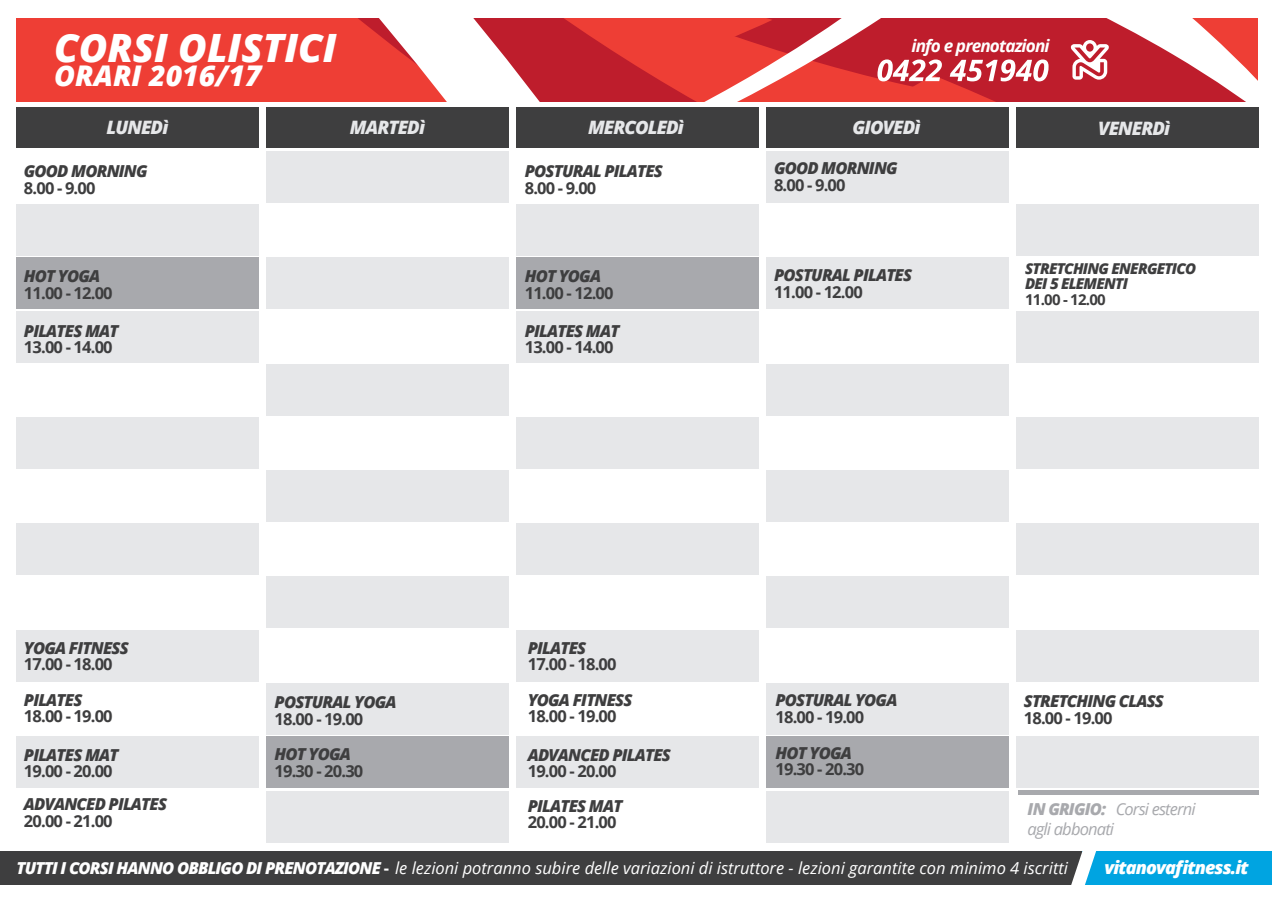
<style>
.page{position:relative;width:1272px;height:902px;background:#fff}
.page>*{position:absolute;margin:0;border:0;box-sizing:border-box;transform-origin:0 0}
.t1{font:italic 800 39px "Open Sans";color:#fff}
.t2{font:italic 800 28.5px "Open Sans";color:#fff}
.t3{font:italic 800 18.45px "Open Sans";letter-spacing:-.05em;color:#e6e7e9}
.t4{font:italic 800 18px "Open Sans";letter-spacing:-.05em;color:#fff}
.t5{font:italic 700 17.1px "Open Sans";letter-spacing:-.05em;color:#fff}
.t6{font:italic 800 16.5px "Open Sans";letter-spacing:-.05em;color:#3e3e3f}
.t7{font:700 16.5px "Open Sans";letter-spacing:-.05em;color:#3e3e3f}
.t8{font:italic 16.5px "Open Sans";color:#fff}
.t9{font:italic 16.5px/19.8px "Open Sans";letter-spacing:-.05em;color:#a8a9ad}
.t10{font:italic 800 15px/15px "Open Sans";letter-spacing:-.05em;color:#3e3e3f}
.t11{font:700 15px "Open Sans";letter-spacing:-.05em;color:#3e3e3f}
.s1{font-weight:800}
.s2{font-weight:700;font-style:normal}
</style>
<div class="page">
<div style="left:1017px;top:789px;width:241px;height:5px;background:#a8a9ad"></div>
<div style="left:16px;top:258px;width:242px;height:51px;background:#a8a9ad"></div>
<div style="left:266px;top:736px;width:242px;height:51px;background:#a8a9ad"></div>
<div style="left:766px;top:736px;width:242px;height:51px;background:#a8a9ad"></div>
<div style="left:0;top:851px;width:1082px;height:33px;background:#3e3e3f"></div>
<div style="left:1082px;top:851px;width:189px;height:33px;background:#00a4e1"></div>
<div style="left:16px;top:205px;width:242px;height:51px;background:#e6e7e9"></div>
<div style="left:16px;top:311px;width:242px;height:51px;background:#e6e7e9"></div>
<div style="left:16px;top:417px;width:242px;height:51px;background:#e6e7e9"></div>
<div style="left:16px;top:523px;width:242px;height:51px;background:#e6e7e9"></div>
<div style="left:16px;top:630px;width:242px;height:51px;background:#e6e7e9"></div>
<div style="left:16px;top:736px;width:242px;height:51px;background:#e6e7e9"></div>
<div style="left:266px;top:151px;width:242px;height:52px;background:#e6e7e9"></div>
<div style="left:266px;top:258px;width:242px;height:51px;background:#e6e7e9"></div>
<div style="left:266px;top:364px;width:242px;height:51px;background:#e6e7e9"></div>
<div style="left:266px;top:470px;width:242px;height:51px;background:#e6e7e9"></div>
<div style="left:266px;top:576px;width:242px;height:52px;background:#e6e7e9"></div>
<div style="left:266px;top:683px;width:242px;height:51px;background:#e6e7e9"></div>
<div style="left:16px;top:107px;width:242px;height:40px;background:#3e3e3f"></div>
<div style="left:266px;top:107px;width:242px;height:40px;background:#3e3e3f"></div>
<div style="left:516px;top:107px;width:242px;height:40px;background:#3e3e3f"></div>
<div style="left:766px;top:107px;width:242px;height:40px;background:#3e3e3f"></div>
<div style="left:1016px;top:107px;width:242px;height:40px;background:#3e3e3f"></div>
<div style="left:516px;top:205px;width:242px;height:51px;background:#e6e7e9"></div>
<div style="left:516px;top:311px;width:242px;height:51px;background:#e6e7e9"></div>
<div style="left:516px;top:417px;width:242px;height:51px;background:#e6e7e9"></div>
<div style="left:516px;top:523px;width:242px;height:51px;background:#e6e7e9"></div>
<div style="left:516px;top:258px;width:242px;height:51px;background:#a8a9ad"></div>
<div style="left:516px;top:630px;width:242px;height:51px;background:#e6e7e9"></div>
<div style="left:516px;top:736px;width:242px;height:51px;background:#e6e7e9"></div>
<div style="left:766px;top:151px;width:242px;height:52px;background:#e6e7e9"></div>
<div style="left:766px;top:258px;width:242px;height:51px;background:#e6e7e9"></div>
<div style="left:766px;top:364px;width:242px;height:51px;background:#e6e7e9"></div>
<div style="left:766px;top:470px;width:242px;height:51px;background:#e6e7e9"></div>
<div style="left:766px;top:576px;width:242px;height:52px;background:#e6e7e9"></div>
<div style="left:766px;top:683px;width:242px;height:51px;background:#e6e7e9"></div>
<div style="left:266px;top:790px;width:242px;height:52px;background:#e6e7e9"></div>
<div style="left:766px;top:790px;width:242px;height:52px;background:#e6e7e9"></div>
<div style="left:1016px;top:205px;width:242px;height:51px;background:#e6e7e9"></div>
<div style="left:1016px;top:311px;width:242px;height:51px;background:#e6e7e9"></div>
<div style="left:1016px;top:417px;width:242px;height:51px;background:#e6e7e9"></div>
<div style="left:1016px;top:523px;width:242px;height:51px;background:#e6e7e9"></div>
<div style="left:1016px;top:630px;width:242px;height:51px;background:#e6e7e9"></div>
<div style="left:1016px;top:736px;width:242px;height:51px;background:#e6e7e9"></div>
<svg style="left:1070px;top:851px;width:27px;height:34px"></svg>
<div style="left:16px;top:18px;width:1242px;height:83px;background:#ee3e35"></div>
<svg style="left:358px;top:18px;width:900px;height:83px"></svg>
<h1 class="t1" style="left:54px;top:18px;width:284px">CORSI OLISTICI</h1>
<h2 class="t2" style="left:54px;top:54px;width:209px">ORARI 2016/17</h2>
<p class="t5" style="left:911px;top:34px;width:140px">info e prenotazioni</p>
<p class="t3" style="left:107px;top:114px;width:63px">LUNEDì</p>
<p class="t3" style="left:350px;top:114px;width:76px">MARTEDì</p>
<p class="t3" style="left:588px;top:114px;width:97px">MERCOLEDì</p>
<p class="t3" style="left:852px;top:114px;width:69px">GIOVEDì</p>
<p class="t3" style="left:1098px;top:114px;width:73px">VENERDì</p>
<p class="t6" style="left:24px;top:158px;width:125px">GOOD MORNING</p>
<p class="t7" style="left:24px;top:176px;width:73px">8.00 - 9.00</p>
<p class="t6" style="left:774px;top:156px;width:125px">GOOD MORNING</p>
<p class="t7" style="left:774px;top:173px;width:73px">8.00 - 9.00</p>
<p class="t6" style="left:524px;top:158px;width:140px">POSTURAL PILATES</p>
<p class="t7" style="left:524px;top:176px;width:73px">8.00 - 9.00</p>
<p class="t6" style="left:24px;top:264px;width:78px">HOT YOGA</p>
<p class="t7" style="left:24px;top:281px;width:90px">11.00 - 12.00</p>
<p class="t6" style="left:24px;top:318px;width:96px">PILATES MAT</p>
<p class="t7" style="left:24px;top:335px;width:90px">13.00 - 14.00</p>
<p class="t6" style="left:24px;top:635px;width:106px">YOGA FITNESS</p>
<p class="t7" style="left:24px;top:652px;width:90px">17.00 - 18.00</p>
<p class="t6" style="left:24px;top:687px;width:60px">PILATES</p>
<p class="t7" style="left:24px;top:704px;width:90px">18.00 - 19.00</p>
<p class="t6" style="left:24px;top:742px;width:96px">PILATES MAT</p>
<p class="t7" style="left:24px;top:759px;width:90px">19.00 - 20.00</p>
<p class="t6" style="left:24px;top:791px;width:145px">ADVANCED PILATES</p>
<p class="t7" style="left:24px;top:809px;width:90px">20.00 - 21.00</p>
<p class="t6" style="left:274px;top:689px;width:123px">POSTURAL YOGA</p>
<p class="t7" style="left:274px;top:706px;width:90px">18.00 - 19.00</p>
<p class="t6" style="left:274px;top:741px;width:78px">HOT YOGA</p>
<p class="t7" style="left:274px;top:759px;width:90px">19.30 - 20.30</p>
<p class="t6" style="left:524px;top:264px;width:78px">HOT YOGA</p>
<p class="t7" style="left:524px;top:281px;width:90px">11.00 - 12.00</p>
<p class="t6" style="left:524px;top:318px;width:96px">PILATES MAT</p>
<p class="t7" style="left:524px;top:335px;width:90px">13.00 - 14.00</p>
<p class="t6" style="left:774px;top:263px;width:140px">POSTURAL PILATES</p>
<p class="t7" style="left:774px;top:280px;width:90px">11.00 - 12.00</p>
<p class="t10" style="left:1025px;top:260px;width:173px">STRETCHING ENERGETICO<br>DEI 5 ELEMENTI</p>
<p class="t11" style="left:1025px;top:289px;width:82px">11.00 - 12.00</p>
<p class="t6" style="left:527px;top:635px;width:60px">PILATES</p>
<p class="t7" style="left:527px;top:652px;width:90px">17.00 - 18.00</p>
<p class="t6" style="left:527px;top:687px;width:106px">YOGA FITNESS</p>
<p class="t7" style="left:527px;top:704px;width:90px">18.00 - 19.00</p>
<p class="t6" style="left:527px;top:742px;width:145px">ADVANCED PILATES</p>
<p class="t7" style="left:527px;top:759px;width:90px">19.00 - 20.00</p>
<p class="t6" style="left:527px;top:793px;width:96px">PILATES MAT</p>
<p class="t7" style="left:527px;top:810px;width:90px">20.00 - 21.00</p>
<p class="t6" style="left:775px;top:687px;width:123px">POSTURAL YOGA</p>
<p class="t7" style="left:775px;top:705px;width:90px">18.00 - 19.00</p>
<p class="t6" style="left:775px;top:740px;width:78px">HOT YOGA</p>
<p class="t7" style="left:775px;top:757px;width:90px">19.30 - 20.30</p>
<p class="t6" style="left:1023px;top:688px;width:142px">STRETCHING CLASS</p>
<p class="t7" style="left:1023px;top:706px;width:90px">18.00 - 19.00</p>
<p class="t9" style="left:1027px;top:798px;width:170px"><span class="s1">IN GRIGIO:</span> Corsi esterni agli abbonati</p>
<p class="t8" style="left:16px;top:856px;width:1052px"><span class="s1">TUTTI I CORSI HANNO OBBLIGO DI PRENOTAZIONE</span> <span class="s2">-</span> le lezioni potranno subire delle variazioni di istruttore - lezioni garantite con minimo 4 iscritti</p>
<p class="t4" style="left:1104px;top:853px;width:145px">vitanovafitness.it</p>
</div>
